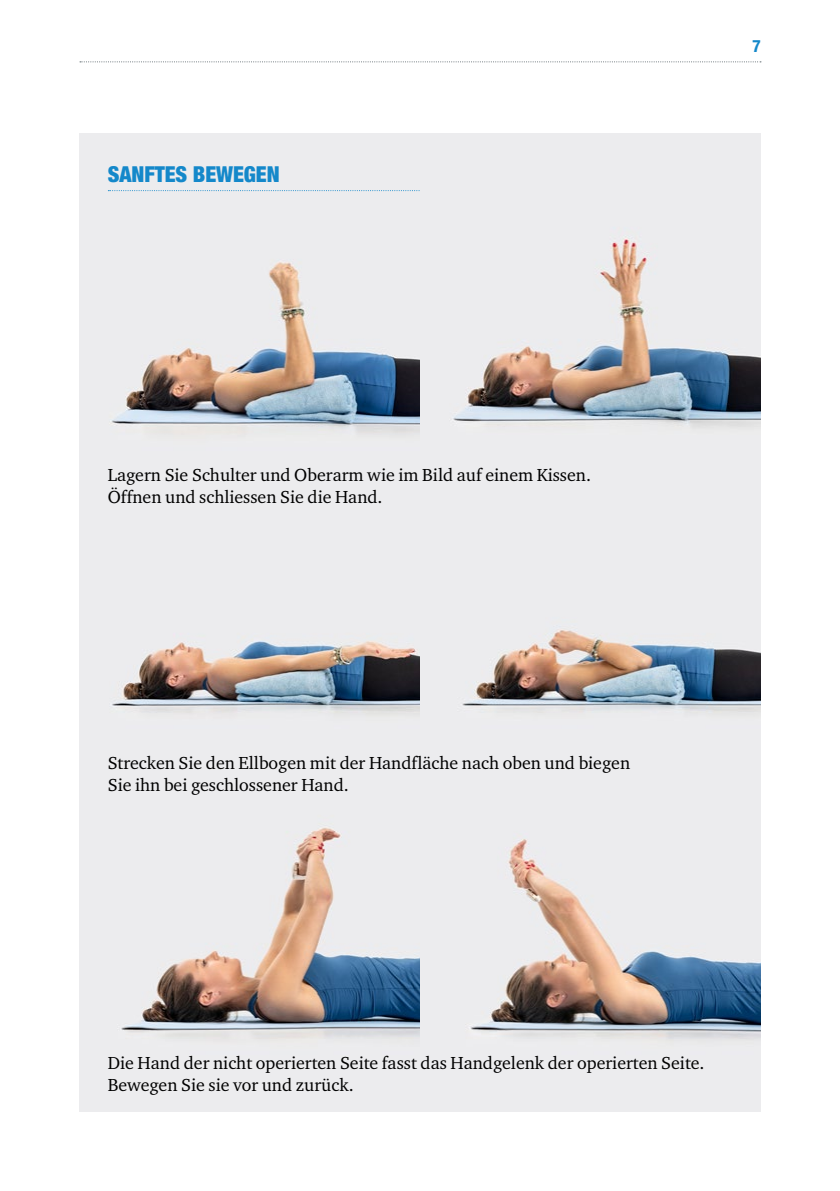
<style>
.page{position:relative;width:840px;height:1191px;background:#fff}
.page>*{position:absolute;margin:0;border:0;box-sizing:border-box;transform-origin:0 0}
.t1{font:900 condensed 22px "Helvetica Neue LT Pro";letter-spacing:-.005em;color:#1488ca}
.t2{font:18px/22px "Charter EFOP";color:#000}
.t3{font:700 condensed 17px "Helvetica Neue LT Pro";color:#1488ca}
</style>
<div class="page">
<svg style="left:80px;top:61px;width:680px;height:1px"></svg>
<img style="left:79px;top:133px;width:681px;height:978px">
<svg style="left:108px;top:190px;width:556px;height:1px"></svg>
<p class="t1" style="left:108px;top:161px;width:173px">SANFTES BEWEGEN</p>
<p class="t3" style="left:752px;top:36px;width:10px">7</p>
<p class="t2" style="left:108px;top:463px;width:484px">Lagern Sie Schulter und Oberarm wie im Bild auf einem Kissen.<br>Öffnen und schliessen Sie die Hand.</p>
<p class="t2" style="left:108px;top:751px;width:523px">Strecken Sie den Ellbogen mit der Handfläche nach oben und biegen<br>Sie ihn bei geschlossener Hand.</p>
<p class="t2" style="left:108px;top:1051px;width:598px">Die Hand der nicht operierten Seite fasst das Handgelenk der operierten Seite.<br>Bewegen Sie sie vor und zurück.</p>
</div>
